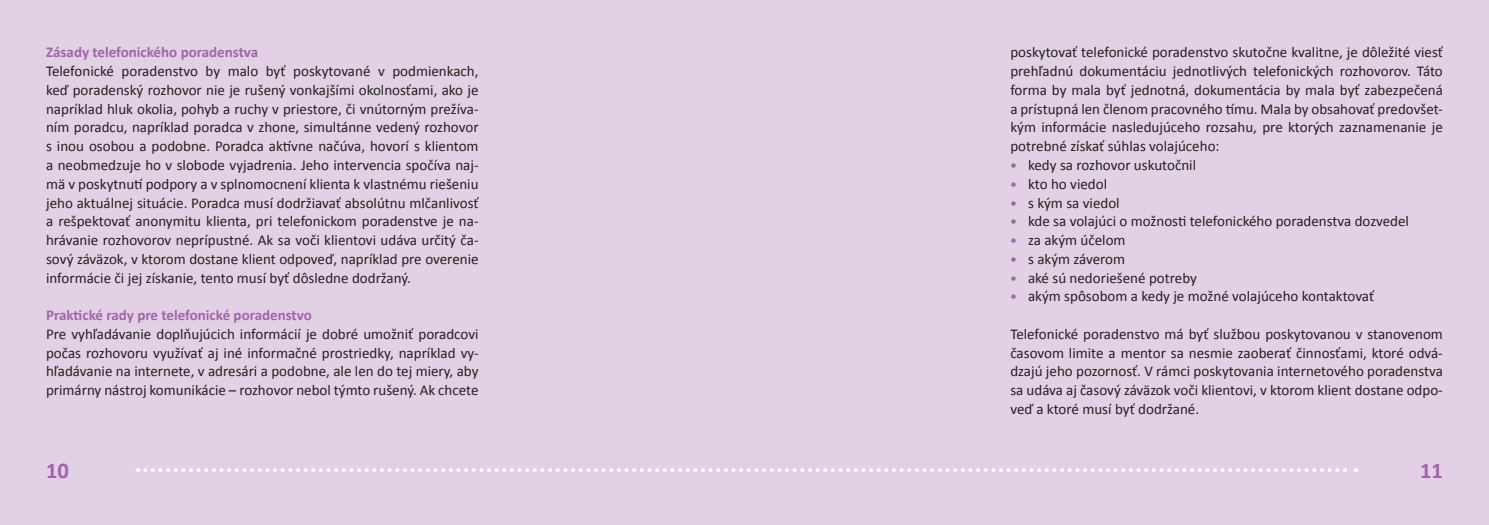
<style>
.page{position:relative;width:1489px;height:525px;background:#fff}
.page>*{position:absolute;margin:0;border:0;box-sizing:border-box;transform-origin:0 0}
.t1{font:700 22.5px "Calibri";color:#a065aa}
.t2{font:15px/18.8px "Calibri";color:#231f20;text-align:justify}
.t3{font:700 15px "Calibri";color:#a065aa}
.s1{font-family:"Avenir Next LT Pro";font-size:12.5px;color:#a065aa}
</style>
<div class="page">
<div style="left:0;top:0;width:1488px;height:524px;background:#e2d1e5"></div>
<svg style="left:145px;top:468px;width:1211px;height:3px"></svg>
<p class="t3" style="left:46px;top:43px;width:214px">Zásady telefonického poradenstva</p>
<p class="t2" style="left:46px;top:61px;width:434px">Telefonické poradenstvo by malo byť poskytované v podmienkach, keď poradenský rozhovor nie je rušený vonkajšími okolnosťami, ako je napríklad hluk okolia, pohyb a ruchy v priestore, či vnútorným prežíva&shy;ním poradcu, napríklad poradca v zhone, simultánne vedený rozhovor s inou osobou a podobne. Poradca aktívne načúva, hovorí s klientom a neobmedzuje ho v slobode vyjadrenia. Jeho intervencia spočíva naj&shy;mä v poskytnutí podpory a v splnomocnení klienta k vlastnému riešeniu jeho aktuálnej situácie. Poradca musí dodržiavať absolútnu mlčanlivosť a rešpektovať anonymitu klienta, pri telefonickom poradenstve je na&shy;hrávanie rozhovorov neprípustné. Ak sa voči klientovi udáva určitý ča&shy;sový záväzok, v ktorom dostane klient odpoveď, napríklad pre overenie informácie či jej získanie, tento musí byť dôsledne dodržaný.</p>
<p class="t3" style="left:46px;top:306px;width:267px">Praktické rady pre telefonické poradenstvo</p>
<p class="t2" style="left:46px;top:324px;width:434px">Pre vyhľadávanie doplňujúcich informácií je dobré umožniť poradcovi počas rozhovoru využívať aj iné informačné prostriedky, napríklad vy&shy;hľadávanie na internete, v adresári a podobne, ale len do tej miery, aby primárny nástroj komunikácie – rozhovor nebol týmto rušený. Ak chcete</p>
<p class="t2" style="left:1010px;top:42px;width:434px">poskytovať telefonické poradenstvo skutočne kvalitne, je dôležité viesť prehľadnú dokumentáciu jednotlivých telefonických rozhovorov. Táto forma by mala byť jednotná, dokumentácia by mala byť zabezpečená a prístupná len členom pracovného tímu. Mala by obsahovať predovšet&shy;kým informácie nasledujúceho rozsahu, pre ktorých zaznamenanie je potrebné získať súhlas volajúceho:</p>
<p class="t2" style="left:1010px;top:155px;width:187px"><span class="s1">•</span> kedy sa rozhovor uskutočnil</p>
<p class="t2" style="left:1010px;top:174px;width:98px"><span class="s1">•</span> kto ho viedol</p>
<p class="t2" style="left:1010px;top:192px;width:111px"><span class="s1">•</span> s kým sa viedol</p>
<p class="t2" style="left:1010px;top:211px;width:400px"><span class="s1">•</span> kde sa volajúci o možnosti telefonického poradenstva dozvedel</p>
<p class="t2" style="left:1010px;top:230px;width:117px"><span class="s1">•</span> za akým účelom</p>
<p class="t2" style="left:1010px;top:249px;width:116px"><span class="s1">•</span> s akým záverom</p>
<p class="t2" style="left:1010px;top:267px;width:188px"><span class="s1">•</span> aké sú nedoriešené potreby</p>
<p class="t2" style="left:1010px;top:286px;width:365px"><span class="s1">•</span> akým spôsobom a kedy je možné volajúceho kontaktovať</p>
<p class="t2" style="left:1010px;top:324px;width:434px">Telefonické poradenstvo má byť službou poskytovanou v stanovenom časovom limite a mentor sa nesmie zaoberať činnosťami, ktoré odvá&shy;dzajú jeho pozornosť. V rámci poskytovania internetového poradenstva sa udáva aj časový záväzok voči klientovi, v ktorom klient dostane odpo&shy;veď a ktoré musí byť dodržané.</p>
<h1 class="t1" style="left:46px;top:457px;width:24px">10</h1>
<h1 class="t1" style="left:1419px;top:457px;width:24px">11</h1>
</div>
